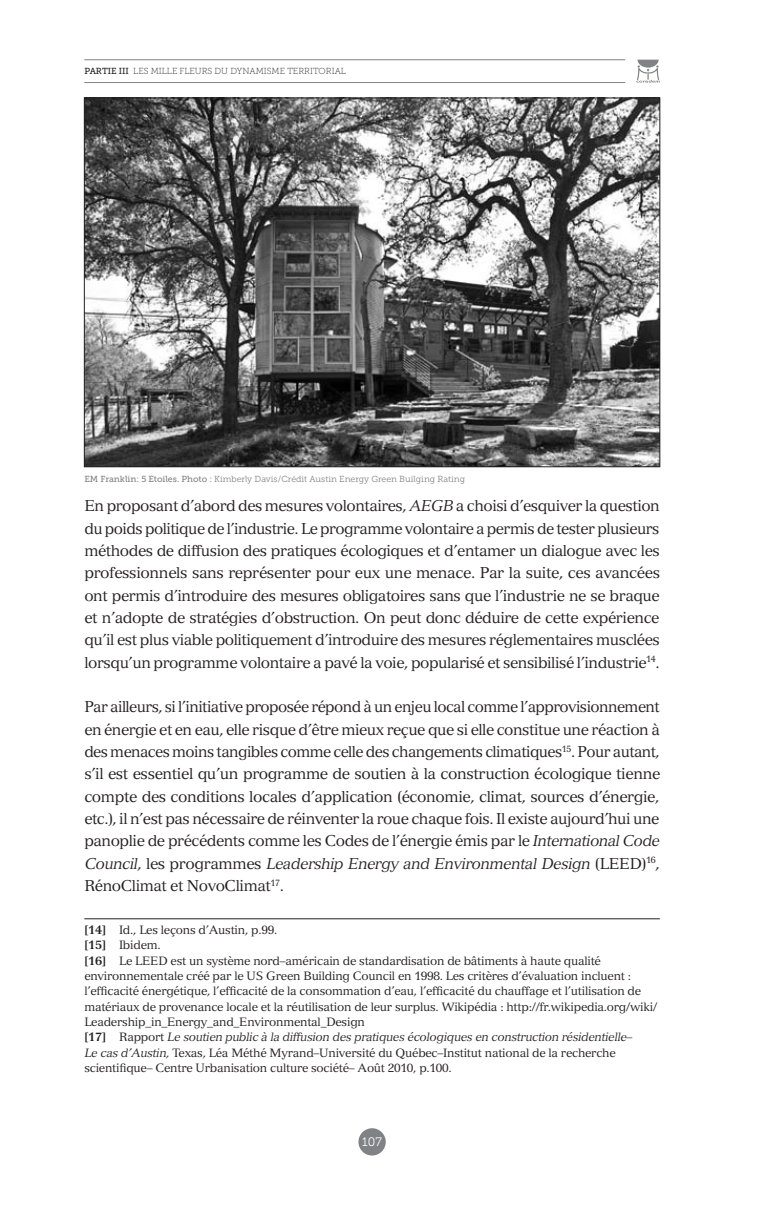
<style>
.page{position:relative;width:769px;height:1206px;background:#fff}
.page>*{position:absolute;margin:0;border:0;box-sizing:border-box;transform-origin:0 0}
.t1{font:15.4px/22.4px "Versailles LT";letter-spacing:-.03em;color:#231f20;text-align:justify}
.t2{font:12.25px "Museo Slab 300";color:#fff}
.t3{font:11.9px/15.2px "Versailles LT";letter-spacing:-.02em;color:#231f20}
.t4{font:8.75px "Museo Slab 300";color:#808285}
.t5{font:8.75px "Museo Slab 100";color:#231f20}
.s1{font-family:"Museo Slab 500"}
.s2{font-style:italic}
.s3{font-weight:700}
</style>
<div class="page">
<hr style="left:84px;top:59px;width:541px;height:1px;background:#808285">
<hr style="left:84px;top:82px;width:541px;height:1px;background:#808285">
<svg style="left:636px;top:60px;width:24px;height:23px"></svg>
<div style="left:358px;top:1128px;width:28px;height:27px;background:#808285;border-radius:50%"></div>
<hr style="left:84px;top:918px;width:576px;height:1px;background:#231f20">
<img style="left:86px;top:100px;width:572px;height:365px">
<p class="t5" style="left:84px;top:66px;width:263px"><span class="s1">PARTIE III</span> LES MILLE FLEURS DU DYNAMISME TERRITORIAL</p>
<p class="t4" style="left:84px;top:474px;width:382px"><span class="s1">EM Franklin: 5 Etoiles. Photo :</span> Kimberly Davis/Crédit Austin Energy Green Builging Rating</p>
<p class="t1" style="left:84px;top:494px;width:577px">En proposant d’abord des mesures volontaires, <span class="s2">AEGB</span> a choisi d’esquiver la question du poids politique de l’industrie. Le programme volontaire a permis de tester plusieurs méthodes de diffusion des pratiques écologiques et d’entamer un dialogue avec les professionnels sans représenter pour eux une menace. Par la suite, ces avancées ont permis d’introduire des mesures obligatoires sans que l’industrie ne se braque et n’adopte de stratégies d’obstruction. On peut donc déduire de cette expérience qu’il est plus viable politiquement d’introduire des mesures réglementaires musclées lorsqu’un programme volontaire a pavé la voie, popularisé et sensibilisé l’industrie<sup>14</sup>.</p>
<p class="t1" style="left:84px;top:695px;width:577px">Par ailleurs, si l’initiative proposée répond à un enjeu local comme l’approvisionnement en énergie et en eau, elle risque d’être mieux reçue que si elle constitue une réaction à des menaces moins tangibles comme celle des changements climatiques<sup>15</sup>. Pour autant, s’il est essentiel qu’un programme de soutien à la construction écologique tienne compte des conditions locales d’application (économie, climat, sources d’énergie, etc.), il n’est pas nécessaire de réinventer la roue chaque fois. Il existe aujourd’hui une panoplie de précédents comme les Codes de l’énergie émis par le <span class="s2">International Code Council</span>, les programmes <span class="s2">Leadership Energy and Environmental Design</span> (LEED)<sup>16</sup>, RénoClimat et NovoClimat<sup>17</sup>.</p>
<p class="t3" style="left:84px;top:922px;width:574px"><span class="s3">[14]</span> Id., Les leçons d’Austin, p.99.<br><span class="s3">[15]</span> Ibidem.<br><span class="s3">[16]</span> Le LEED est un système nord–américain de standardisation de bâtiments à haute qualité environnementale créé par le US Green Building Council en 1998. Les critères d’évaluation incluent : l’efficacité énergétique, l’efficacité de la consommation d’eau, l’efficacité du chauffage et l’utilisation de matériaux de provenance locale et la réutilisation de leur surplus. Wikipédia : http://fr.wikipedia.org/wiki/ Leadership_in_Energy_and_Environmental_Design<br><span class="s3">[17]</span> Rapport <span class="s2">Le soutien public à la diffusion des pratiques écologiques en construction résidentielle–<br>Le cas d’Austin,</span> Texas, Léa Méthé Myrand–Université du Québec–Institut national de la recherche scientifique– Centre Urbanisation culture société– Août 2010, p.100.</p>
<p class="t2" style="left:362px;top:1135px;width:21px">107</p>
</div>
